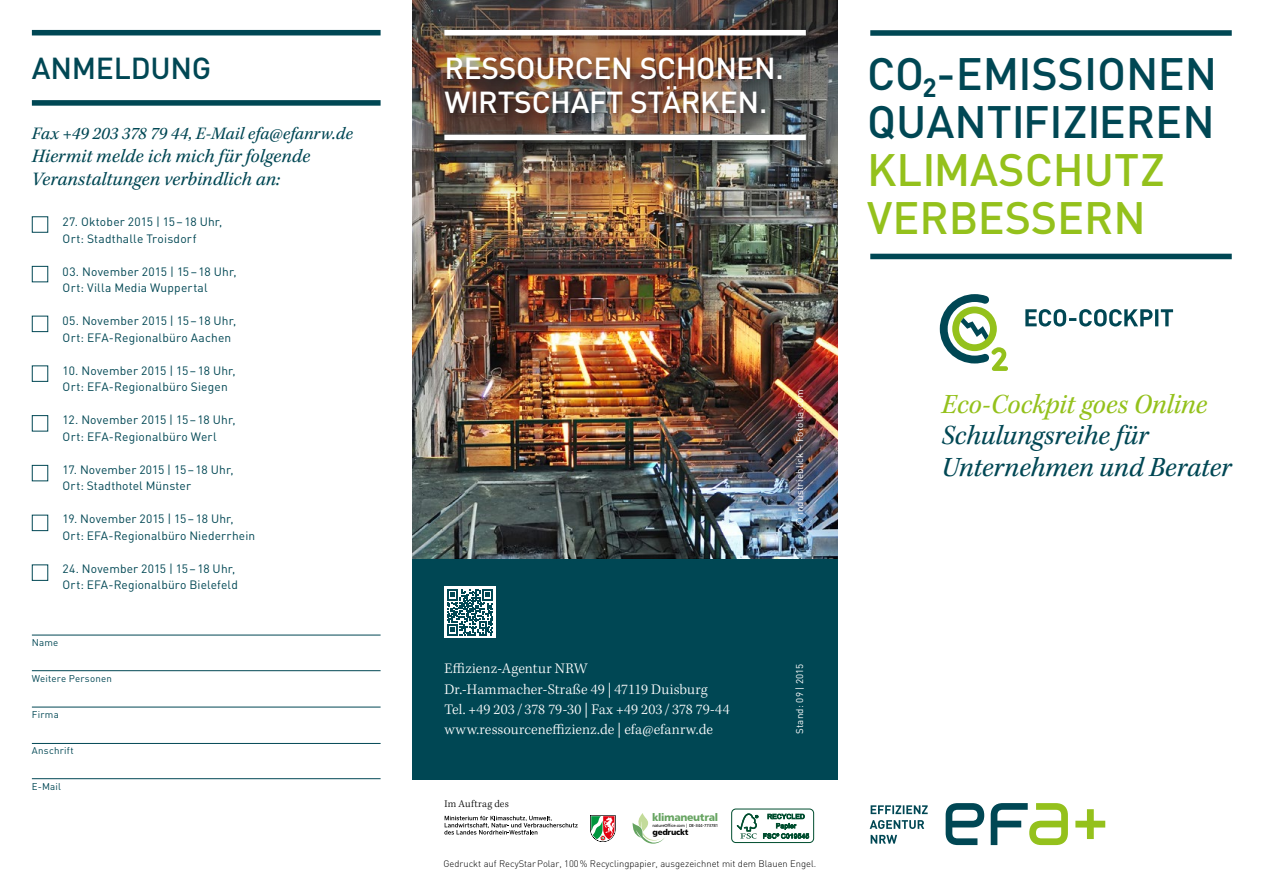
<style>
.page{position:relative;width:1263px;height:893px;background:#fff}
.page>*{position:absolute;margin:0;border:0;box-sizing:border-box;transform-origin:0 0}
.t1{font:500 44.85px/48px "DIN";color:#004754}
.t2{font:500 44.85px/48px "DIN";color:#94c11c}
.t3{font:500 30px/34.5px "DIN";letter-spacing:-.01em;color:#fff}
.t4{font:500 30px "DIN";letter-spacing:-.01em;color:#004754}
.t5{font:italic 28.5px/31.5px "Kepler Std";letter-spacing:-.005em;color:#004754}
.t6{font:italic 28.5px "Kepler Std";letter-spacing:-.005em;color:#94c11c}
.t7{font:italic 19.5px/23.4px "Kepler Std";letter-spacing:.005em;color:#004754}
.t8{font:italic 18px "Kepler Std";letter-spacing:.005em;color:#004754}
.t9{font:300 15px/20.2px "Kepler Std";letter-spacing:.005em;color:#fff}
.t10{font:12px/16.5px "DIN";letter-spacing:.015em;color:#004754}
.t11{font:10.65px "Humanist 777 BT Black B";letter-spacing:-.03em;color:#66a461}
.t12{font:300 10.5px "Kepler Std";letter-spacing:.03em;color:#000}
.t13{font:9.75px "DIN";letter-spacing:.025em;color:#fff}
.t14{font:9.75px "DIN";letter-spacing:.02em;color:#004754}
.t15{font:300 9.3px "DIN";color:#000}
.t16{font:8.1px "Humanist 777 BT Black B";letter-spacing:-.03em;color:#000}
.t17{font:4.35px "Humanist 777 BT Roman B";letter-spacing:-.03em;color:#000}
</style>
<div class="page">
<div style="left:32px;top:30px;width:349px;height:5px;background:#004754"></div>
<div style="left:32px;top:100px;width:349px;height:6px;background:#004754"></div>
<div style="left:32px;top:216px;width:16px;height:17px;border:1px solid #004754"></div>
<div style="left:32px;top:266px;width:16px;height:16px;border:1px solid #004754"></div>
<div style="left:32px;top:316px;width:16px;height:16px;border:1px solid #004754"></div>
<div style="left:32px;top:365px;width:16px;height:17px;border:1px solid #004754"></div>
<div style="left:32px;top:415px;width:16px;height:16px;border:1px solid #004754"></div>
<div style="left:32px;top:515px;width:16px;height:16px;border:1px solid #004754"></div>
<div style="left:32px;top:465px;width:16px;height:16px;border:1px solid #004754"></div>
<div style="left:32px;top:564px;width:16px;height:17px;border:1px solid #004754"></div>
<hr style="left:32px;top:635px;width:349px;height:1px;background:#004754">
<hr style="left:32px;top:670px;width:349px;height:1px;background:#004754">
<hr style="left:32px;top:707px;width:349px;height:1px;background:#004754">
<hr style="left:32px;top:743px;width:349px;height:1px;background:#004754">
<hr style="left:32px;top:778px;width:349px;height:1px;background:#004754">
<svg style="left:871px;top:835px;width:26px;height:9px"></svg>
<svg style="left:870px;top:820px;width:54px;height:9px"></svg>
<svg style="left:871px;top:805px;width:57px;height:9px"></svg>
<svg style="left:946px;top:803px;width:159px;height:42px"></svg>
<div style="left:870px;top:30px;width:362px;height:6px;background:#004754"></div>
<div style="left:870px;top:254px;width:362px;height:5px;background:#004754"></div>
<div style="left:412px;top:558px;width:426px;height:221px;background:#004754"></div>
<img style="left:412px;top:198px;width:426px;height:360px">
<img style="left:412px;top:0;width:426px;height:198px">
<div style="left:439px;top:24px;width:378px;height:127px;background:#000;opacity:.5"></div>
<div style="left:444px;top:30px;width:362px;height:5px;background:#fff"></div>
<div style="left:444px;top:135px;width:362px;height:5px;background:#fff"></div>
<div style="left:444px;top:587px;width:51px;height:51px;background:#fff"></div>
<svg style="left:447px;top:589px;width:46px;height:46px"></svg>
<svg style="left:633px;top:813px;width:31px;height:31px"></svg>
<svg style="left:444px;top:816px;width:134px;height:18px"></svg>
<svg style="left:590px;top:815px;width:26px;height:27px"></svg>
<div style="left:731px;top:808px;width:83px;height:35px;border:1px solid #004e2f;border-radius:4px"></div>
<svg style="left:737px;top:813px;width:72px;height:26px"></svg>
<svg style="left:1025px;top:309px;width:148px;height:17px"></svg>
<svg style="left:940px;top:294px;width:68px;height:77px"></svg>
<h2 class="t4" style="left:32px;top:49px;width:181px">ANMELDUNG</h2>
<h3 class="t8" style="left:32px;top:123px;width:322px">Fax +49 203 378 79 44, E-Mail efa@efanrw.de</h3>
<h3 class="t7" style="left:32px;top:145px;width:280px">Hiermit melde ich mich für folgende<br>Veranstaltungen verbindlich an:</h3>
<p class="t10" style="left:63px;top:213px;width:161px">27. Oktober 2015 | 15–18 Uhr,<br>Ort: Stadthalle Troisdorf</p>
<p class="t10" style="left:63px;top:263px;width:175px">03. November 2015 | 15–18 Uhr,<br>Ort: Villa Media Wuppertal</p>
<p class="t10" style="left:63px;top:312px;width:175px">05. November 2015 | 15–18 Uhr,<br>Ort: EFA-Regionalbüro Aachen</p>
<p class="t10" style="left:63px;top:362px;width:175px">10. November 2015 | 15–18 Uhr,<br>Ort: EFA-Regionalbüro Siegen</p>
<p class="t10" style="left:63px;top:411px;width:174px">12. November 2015 | 15–18 Uhr,<br>Ort: EFA-Regionalbüro Werl</p>
<p class="t10" style="left:63px;top:461px;width:172px">17. November 2015 | 15–18 Uhr,<br>Ort: Stadthotel Münster</p>
<p class="t10" style="left:63px;top:510px;width:194px">19. November 2015 | 15–18 Uhr,<br>Ort: EFA-Regionalbüro Niederrhein</p>
<p class="t10" style="left:63px;top:560px;width:177px">24. November 2015 | 15–18 Uhr,<br>Ort: EFA-Regionalbüro Bielefeld</p>
<p class="t14" style="left:32px;top:637px;width:28px">Name</p>
<p class="t14" style="left:32px;top:673px;width:82px">Weitere Personen</p>
<p class="t14" style="left:32px;top:709px;width:28px">Firma</p>
<p class="t14" style="left:32px;top:745px;width:43px">Anschrift</p>
<p class="t14" style="left:32px;top:781px;width:31px">E-Mail</p>
<h2 class="t3" style="left:444px;top:50px;width:341px">RESSOURCEN SCHONEN.<br>WIRTSCHAFT STÄRKEN.</h2>
<h1 class="t1" style="left:867px;top:48px;width:352px">CO<sub>2</sub>-EMISSIONEN<br>QUANTIFIZIEREN</h1>
<h1 class="t2" style="left:867px;top:144px;width:299px">KLIMASCHUTZ<br>VERBESSERN</h1>
<p class="t13" style="left:793px;top:526px;width:138px;rotate:-90deg">© industrieblick – Fotolia.com</p>
<p class="t9" style="left:444px;top:659px;width:287px">Effizienz-Agentur NRW Dr.-Hammacher-Straße 49 | 47119 Duisburg Tel. +49 203/378 79-30 | Fax +49 203/378 79-44 www.ressourceneffizienz.de | efa@efanrw.de</p>
<p class="t13" style="left:793px;top:734px;width:72px;rotate:-90deg">Stand: 09 | 2015</p>
<p class="t12" style="left:444px;top:798px;width:66px">Im Auftrag des</p>
<p class="t11" style="left:652px;top:810px;width:68px">klimaneutral</p>
<p class="t17" style="left:652px;top:822px;width:68px">natureOffice.com | DE-344-773781</p>
<p class="t16" style="left:652px;top:827px;width:37px">gedruckt</p>
<p class="t15" style="left:443px;top:857px;width:374px">Gedruckt auf RecyStarPolar, 100% Recyclingpapier, ausgezeichnet mit dem Blauen Engel.</p>
<h3 class="t6" style="left:941px;top:388px;width:267px">Eco-Cockpit goes Online</h3>
<h3 class="t5" style="left:941px;top:421px;width:292px">Schulungsreihe für<br>Unternehmen und Berater</h3>
</div>
